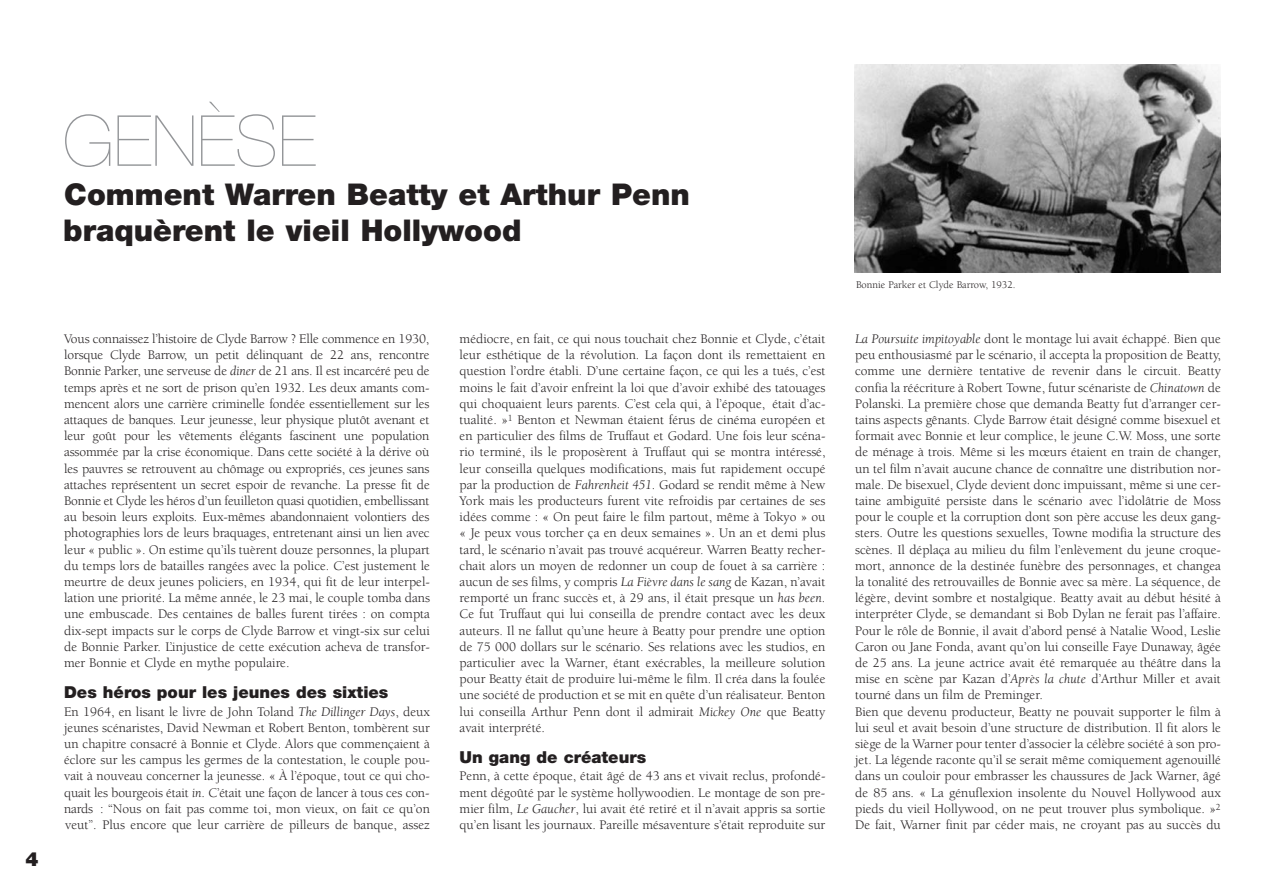
<style>
.page{position:relative;width:1263px;height:893px;background:#fff}
.page>*{position:absolute;margin:0;border:0;box-sizing:border-box;transform-origin:0 0}
.t1{font:200 70.5px "Helvetica Neue";color:#939598}
.t2{font:900 30px/36px "Helvetica Neue";color:#231f20}
.t3{font:900 19.5px "Helvetica Neue";color:#231f20}
.t4{font:900 16.5px "Helvetica Neue";color:#231f20}
.t5{font:13.5px/16.2px "Berkeley";color:#231f20;text-align:justify}
.t6{font:10.5px "Berkeley";color:#231f20}
.s1{font-style:italic}
</style>
<div class="page">
<img style="left:855px;top:65px;width:365px;height:207px">
<h1 class="t1" style="left:63px;top:115px;width:255px">GENÈSE</h1>
<h2 class="t2" style="left:63px;top:179px;width:628px">Comment Warren Beatty et Arthur Penn braquèrent le vieil Hollywood</h2>
<h3 class="t3" style="left:25px;top:852px;width:15px">4</h3>
<p class="t5" style="left:64px;top:332px;width:367px">Vous connaissez l’histoire de Clyde Barrow ? Elle commence en 1930, lorsque Clyde Barrow, un petit délinquant de 22 ans, rencontre Bonnie Parker, une serveuse de <span class="s1">diner</span> de 21 ans. Il est incarcéré peu de temps après et ne sort de prison qu’en 1932. Les deux amants com&shy;mencent alors une carrière criminelle fondée essentiellement sur les attaques de banques. Leur jeunesse, leur physique plutôt avenant et leur goût pour les vêtements élégants fascinent une population assommée par la crise économique. Dans cette société à la dérive où les pauvres se retrouvent au chômage ou expropriés, ces jeunes sans attaches représentent un secret espoir de revanche. La presse fit de Bonnie et Clyde les héros d’un feuilleton quasi quotidien, embellissant au besoin leurs exploits. Eux-mêmes abandonnaient volontiers des photographies lors de leurs braquages, entretenant ainsi un lien avec leur « public ». On estime qu’ils tuèrent douze personnes, la plupart du temps lors de batailles rangées avec la police. C’est justement le meurtre de deux jeunes policiers, en 1934, qui fit de leur interpel&shy;lation une priorité. La même année, le 23 mai, le couple tomba dans une embuscade. Des centaines de balles furent tirées : on compta dix-sept impacts sur le corps de Clyde Barrow et vingt-six sur celui de Bonnie Parker. L’injustice de cette exécution acheva de transfor&shy;mer Bonnie et Clyde en mythe populaire.</p>
<p class="t4" style="left:64px;top:686px;width:326px">Des héros pour les jeunes des sixties</p>
<p class="t5" style="left:64px;top:704px;width:367px">En 1964, en lisant le livre de John Toland <span class="s1">The Dillinger Days</span>, deux jeunes scénaristes, David Newman et Robert Benton, tombèrent sur un chapitre consacré à Bonnie et Clyde. Alors que commençaient à éclore sur les campus les germes de la contestation, le couple pou&shy;vait à nouveau concerner la jeunesse. « À l’époque, tout ce qui cho&shy;quait les bourgeois était <span class="s1">in</span>. C’était une façon de lancer à tous ces con&shy;nards : “Nous on fait pas comme toi, mon vieux, on fait ce qu’on veut”. Plus encore que leur carrière de pilleurs de banque, assez</p>
<p class="t5" style="left:460px;top:332px;width:367px">médiocre, en fait, ce qui nous touchait chez Bonnie et Clyde, c’était leur esthétique de la révolution. La façon dont ils remettaient en question l’ordre établi. D’une certaine façon, ce qui les a tués, c’est moins le fait d’avoir enfreint la loi que d’avoir exhibé des tatouages qui choquaient leurs parents. C’est cela qui, à l’époque, était d’ac&shy;tualité. »<sup>1</sup> Benton et Newman étaient férus de cinéma européen et en particulier des films de Truffaut et Godard. Une fois leur scéna&shy;rio terminé, ils le proposèrent à Truffaut qui se montra intéressé, leur conseilla quelques modifications, mais fut rapidement occupé par la production de <span class="s1">Fahrenheit 451</span>. Godard se rendit même à New York mais les producteurs furent vite refroidis par certaines de ses idées comme : « On peut faire le film partout, même à Tokyo » ou « Je peux vous torcher ça en deux semaines ». Un an et demi plus tard, le scénario n’avait pas trouvé acquéreur. Warren Beatty recher&shy;chait alors un moyen de redonner un coup de fouet à sa carrière : aucun de ses films, y compris <span class="s1">La Fièvre dans le sang</span> de Kazan, n’avait remporté un franc succès et, à 29 ans, il était presque un <span class="s1">has been</span>.<br>Ce fut Truffaut qui lui conseilla de prendre contact avec les deux auteurs. Il ne fallut qu’une heure à Beatty pour prendre une option de 75 000 dollars sur le scénario. Ses relations avec les studios, en particulier avec la Warner, étant exécrables, la meilleure solution pour Beatty était de produire lui-même le film. Il créa dans la foulée une société de production et se mit en quête d’un réalisateur. Benton lui conseilla Arthur Penn dont il admirait <span class="s1">Mickey One</span> que Beatty avait interprété.</p>
<p class="t4" style="left:460px;top:751px;width:188px">Un gang de créateurs</p>
<p class="t5" style="left:460px;top:769px;width:367px">Penn, à cette époque, était âgé de 43 ans et vivait reclus, profondé&shy;ment dégoûté par le système hollywoodien. Le montage de son pre&shy;mier film, <span class="s1">Le Gaucher</span>, lui avait été retiré et il n’avait appris sa sortie qu’en lisant les journaux. Pareille mésaventure s’était reproduite sur</p>
<p class="t6" style="left:856px;top:281px;width:161px">Bonnie Parker et Clyde Barrow, 1932.</p>
<p class="t5" style="left:855px;top:332px;width:367px;text-align:left"><span class="s1">La Poursuite impitoyable</span> dont le montage lui avait échappé. Bien que peu enthousiasmé par le scénario, il accepta la proposition de Beatty, comme une dernière tentative de revenir dans le circuit. Beatty confia la réécriture à Robert Towne, futur scénariste de <span class="s1">Chinatown</span> de Polanski. La première chose que demanda Beatty fut d’arranger cer&shy;tains aspects gênants. Clyde Barrow était désigné comme bisexuel et formait avec Bonnie et leur complice, le jeune C.W. Moss, une sorte de ménage à trois. Même si les mœurs étaient en train de changer, un tel film n’avait aucune chance de connaître une distribution nor&shy;male. De bisexuel, Clyde devient donc impuissant, même si une cer&shy;taine ambiguïté persiste dans le scénario avec l’idolâtrie de Moss pour le couple et la corruption dont son père accuse les deux gang&shy;sters. Outre les questions sexuelles, Towne modifia la structure des scènes. Il déplaça au milieu du film l’enlèvement du jeune croque&shy;mort, annonce de la destinée funèbre des personnages, et changea la tonalité des retrouvailles de Bonnie avec sa mère. La séquence, de légère, devint sombre et nostalgique. Beatty avait au début hésité à interpréter Clyde, se demandant si Bob Dylan ne ferait pas l’affaire.<br>Pour le rôle de Bonnie, il avait d’abord pensé à Natalie Wood, Leslie Caron ou Jane Fonda, avant qu’on lui conseille Faye Dunaway, âgée de 25 ans. La jeune actrice avait été remarquée au théâtre dans la mise en scène par Kazan d’<span class="s1">Après la chute</span> d’Arthur Miller et avait tourné dans un film de Preminger.<br>Bien que devenu producteur, Beatty ne pouvait supporter le film à lui seul et avait besoin d’une structure de distribution. Il fit alors le siège de la Warner pour tenter d’associer la célèbre société à son pro&shy;jet. La légende raconte qu’il se serait même comiquement agenouillé dans un couloir pour embrasser les chaussures de Jack Warner, âgé de 85 ans. « La génuflexion insolente du Nouvel Hollywood aux pieds du vieil Hollywood, on ne peut trouver plus symbolique. »<sup>2<br></sup>De fait, Warner finit par céder mais, ne croyant pas au succès du</p>
</div>
